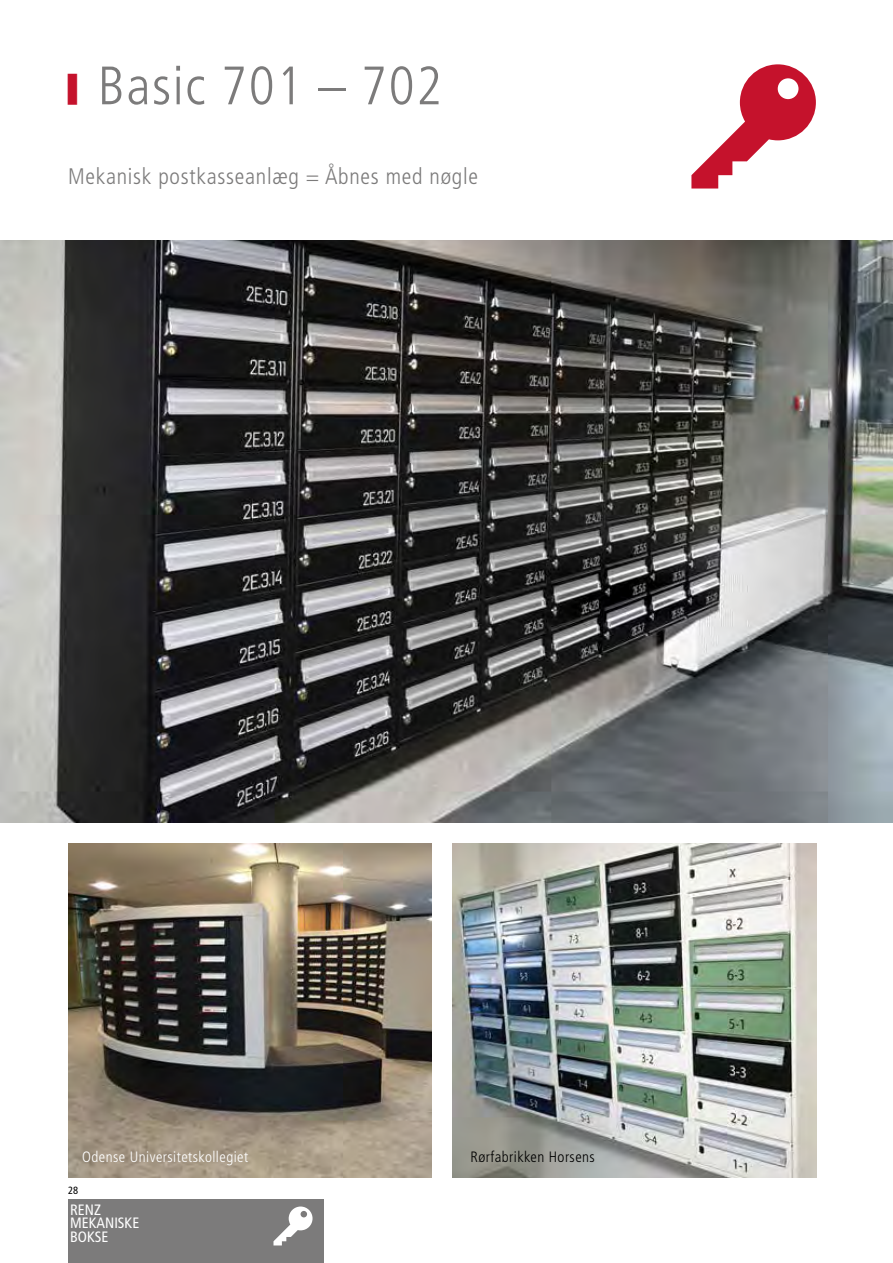
<style>
.page{position:relative;width:893px;height:1263px;background:#fff}
.page>*{position:absolute;margin:0;border:0;box-sizing:border-box;transform-origin:0 0}
.t1{font:300 condensed 54px "Frutiger LT Std";letter-spacing:.03em;color:#7c7b7b}
.t2{font:300 condensed 22.5px "Frutiger LT Std";letter-spacing:.035em;color:#7c7b7b}
.t3{font:300 condensed 15px "Frutiger LT Std";letter-spacing:.03em;color:#fff}
.t4{font:300 condensed 15px "Frutiger LT Std";letter-spacing:.03em;color:#000}
.t5{font:condensed 15px/13.5px "Frutiger LT Std";color:#fff}
.t6{font:condensed 10.5px "Frutiger LT Std";color:#000}
.s1{font-family:"Arial";font-weight:400;font-stretch:normal;font-size:25.5px;color:#c5122c}
</style>
<div class="page">
<img style="left:0;top:240px;width:893px;height:582px">
<img style="left:68px;top:843px;width:364px;height:334px">
<img style="left:453px;top:843px;width:363px;height:334px">
<div style="left:68px;top:1199px;width:255px;height:64px;background:#7c7b7b"></div>
<svg style="left:273px;top:1206px;width:40px;height:39px"></svg>
<svg style="left:691px;top:64px;width:125px;height:125px"></svg>
<h1 class="t1" style="left:68px;top:55px;width:376px"><span class="s1">▌</span> Basic 701 – 702</h1>
<p class="t2" style="left:68px;top:163px;width:411px">Mekanisk postkasseanlæg = Åbnes med nøgle</p>
<p class="t3" style="left:82px;top:1148px;width:168px">Odense Universitetskollegiet</p>
<p class="t4" style="left:470px;top:1148px;width:126px">Rørfabrikken Horsens</p>
<p class="t6" style="left:68px;top:1184px;width:12px">28</p>
<p class="t5" style="left:70px;top:1203px;width:71px">RENZ<br>MEKANISKE<br>BOKSE</p>
</div>
